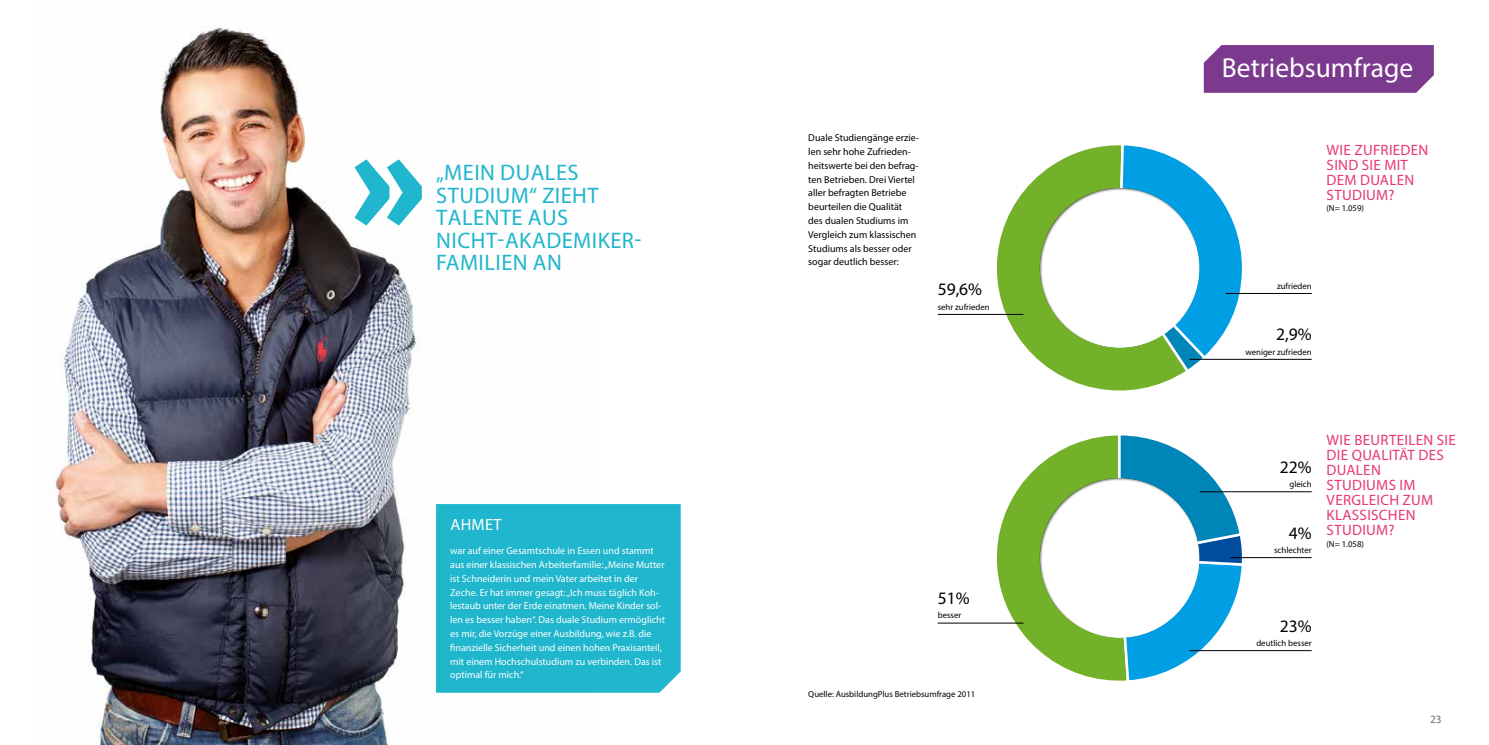
<style>
.page{position:relative;width:1489px;height:745px;background:#fff}
.page>*{position:absolute;margin:0;border:0;box-sizing:border-box;transform-origin:0 0}
.t1{font:27.5px "Myriad Pro";color:#fff}
.t2{font:22.5px/22.5px "Myriad Pro";letter-spacing:.02em;color:#20b6cd}
.t3{font:17.5px "Myriad Pro";color:#000}
.t4{font:16.25px "Myriad Pro";letter-spacing:.02em;color:#fff}
.t5{font:15px/15px "Myriad Pro";letter-spacing:.02em;color:#e7396e}
.t6{font:11.25px "Myriad Pro";color:#746e6b}
.t7{font:10px/13.8px "Myriad Pro";color:#fff}
.t8{font:10px/13.8px "Myriad Pro";color:#000}
.t9{font:8.75px "Myriad Pro";color:#000}
</style>
<div class="page">
<img style="left:52px;top:27px;width:543px;height:717px">
<div style="left:436px;top:503px;width:244px;height:189px;background:#20b6cd"></div>
<svg style="left:1203px;top:45px;width:230px;height:48px;background:#804192"></svg>
<svg style="left:988px;top:435px;width:257px;height:246px"></svg>
<svg style="left:974px;top:145px;width:207px;height:246px"></svg>
<svg style="left:1115px;top:145px;width:129px;height:229px"></svg>
<div style="left:1037px;top:476px;width:162px;height:162px;background:#000;opacity:.85"></div>
<div style="left:1037px;top:186px;width:162px;height:163px;background:#000;opacity:.85"></div>
<hr style="left:937px;top:314px;width:86px;height:1px;background:#000">
<hr style="left:937px;top:622px;width:86px;height:1px;background:#000">
<hr style="left:1225px;top:293px;width:86px;height:1px;background:#000">
<hr style="left:1199px;top:491px;width:112px;height:1px;background:#000">
<hr style="left:1189px;top:359px;width:122px;height:1px;background:#000">
<hr style="left:1230px;top:557px;width:81px;height:1px;background:#000">
<hr style="left:1189px;top:650px;width:122px;height:1px;background:#000">
<svg style="left:354px;top:159px;width:68px;height:66px"></svg>
<h2 class="t2" style="left:436px;top:161px;width:207px">„MEIN DUALES<br>STUDIUM“ ZIEHT<br>TALENTE AUS<br>NICHT-AKADEMIKER-<br>FAMILIEN AN</h2>
<h3 class="t4" style="left:450px;top:514px;width:53px">AHMET</h3>
<p class="t7" style="left:450px;top:543px;width:216px">war auf einer Gesamtschule in Essen und stammt aus einer klassischen Arbeiterfamilie: „Meine Mutter ist Schneiderin und mein Vater arbeitet in der Zeche. Er hat immer gesagt: „Ich muss täglich Koh&shy;lestaub unter der Erde einatmen. Meine Kinder sol&shy;len es besser haben“. Das duale Studium ermöglicht es mir, die Vorzüge einer Ausbildung, wie z.B. die finanzielle Sicherheit und einen hohen Praxisanteil, mit einem Hochschulstudium zu verbinden. Das ist optimal für mich.“</p>
<p class="t8" style="left:808px;top:131px;width:112px">Duale Studiengänge erzie&shy;len sehr hohe Zufrieden&shy;heitswerte bei den befrag&shy;ten Betrieben. Drei Viertel aller befragten Betriebe beurteilen die Qualität des dualen Studiums im<br>Vergleich zum klassischen<br>Studiums als besser oder sogar deutlich besser:</p>
<h3 class="t3" style="left:937px;top:278px;width:46px">59,6%</h3>
<p class="t9" style="left:937px;top:301px;width:54px">sehr zufrieden</p>
<h3 class="t3" style="left:937px;top:587px;width:33px">51%</h3>
<p class="t9" style="left:937px;top:609px;width:25px">besser</p>
<p class="t9" style="left:808px;top:688px;width:169px">Quelle: AusbildungPlus Betriebsumfrage 2011</p>
<h1 class="t1" style="left:1221px;top:50px;width:193px">Betriebsumfrage</h1>
<h3 class="t5" style="left:1326px;top:142px;width:103px">WIE ZUFRIEDEN<br>SIND SIE MIT<br>DEM DUALEN<br>STUDIUM?</h3>
<p class="t9" style="left:1326px;top:203px;width:39px">(N= 1.059)</p>
<p class="t9" style="left:1276px;top:280px;width:36px">zufrieden</p>
<h3 class="t3" style="left:1276px;top:323px;width:37px">2,9%</h3>
<p class="t9" style="left:1245px;top:346px;width:68px">weniger zufrieden</p>
<h3 class="t3" style="left:1279px;top:456px;width:33px">22%</h3>
<p class="t9" style="left:1289px;top:478px;width:24px">gleich</p>
<h3 class="t3" style="left:1288px;top:521px;width:24px">4%</h3>
<p class="t9" style="left:1274px;top:544px;width:39px">schlechter</p>
<h3 class="t5" style="left:1326px;top:432px;width:131px">WIE BEURTEILEN SIE<br>DIE QUALITÄT DES<br>DUALEN<br>STUDIUMS IM<br>VERGLEICH ZUM<br>KLASSISCHEN<br>STUDIUM?</h3>
<p class="t9" style="left:1326px;top:538px;width:39px">(N= 1.058)</p>
<h3 class="t3" style="left:1279px;top:614px;width:33px">23%</h3>
<p class="t9" style="left:1256px;top:637px;width:57px">deutlich besser</p>
<p class="t6" style="left:1429px;top:711px;width:13px">23</p>
</div>
